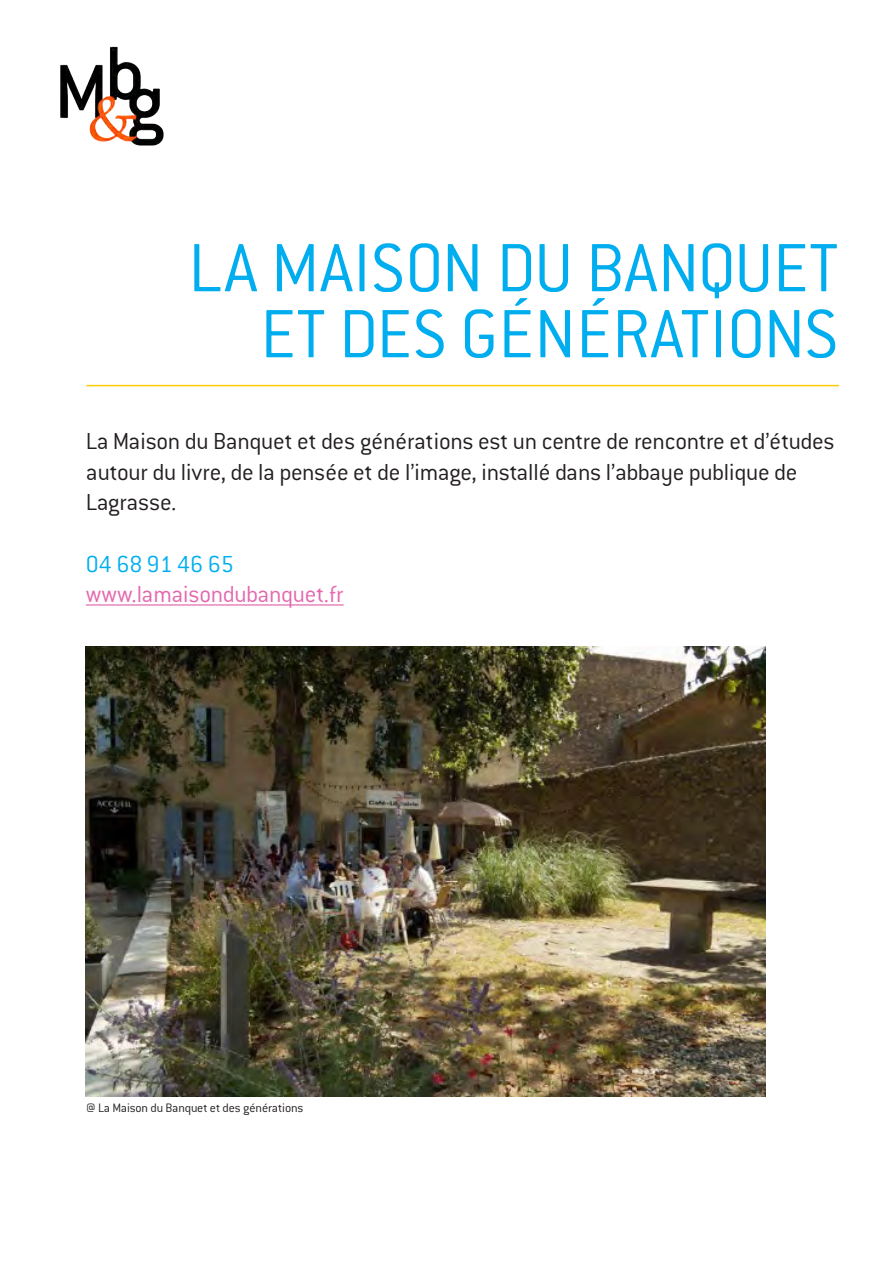
<style>
.page{position:relative;width:893px;height:1263px;background:#fff}
.page>*{position:absolute;margin:0;border:0;box-sizing:border-box;transform-origin:0 0}
.t1{font:300 75px/66px "Conduit ITC";color:#00aeef;text-align:right}
.t2{font:300 25.5px/30.6px "Conduit ITC";letter-spacing:-.015em;color:#231f20}
.t3{font:300 25.5px/30.6px "Conduit ITC";letter-spacing:-.005em;color:#e468ae}
.t4{font:300 13.5px "Conduit ITC";letter-spacing:-.01em;color:#231f20}
.s1{color:#00aeef}
</style>
<div class="page">
<img style="left:60px;top:46px;width:104px;height:100px">
<hr style="left:86px;top:604px;width:258px;height:1px;background:#e468ae">
<hr style="left:86px;top:385px;width:753px;height:1px;background:#fc0">
<img style="left:86px;top:646px;width:679px;height:450px">
<p class="t1" style="left:188px;top:233px;width:652px">LA MAISON DU BANQUET<br>ET DES GÉNÉRATIONS</p>
<p class="t2" style="left:86px;top:425px;width:750px">La Maison du Banquet et des générations est un centre de rencontre et d’études autour du livre, de la pensée et de l’image, installé dans l’abbaye publique de<br>Lagrasse.</p>
<p class="t3" style="left:86px;top:547px;width:259px"><span class="s1">04 68 91 46 65 </span>www.lamaisondubanquet.fr</p>
<p class="t4" style="left:86px;top:1100px;width:219px">@ La Maison du Banquet et des générations</p>
</div>
